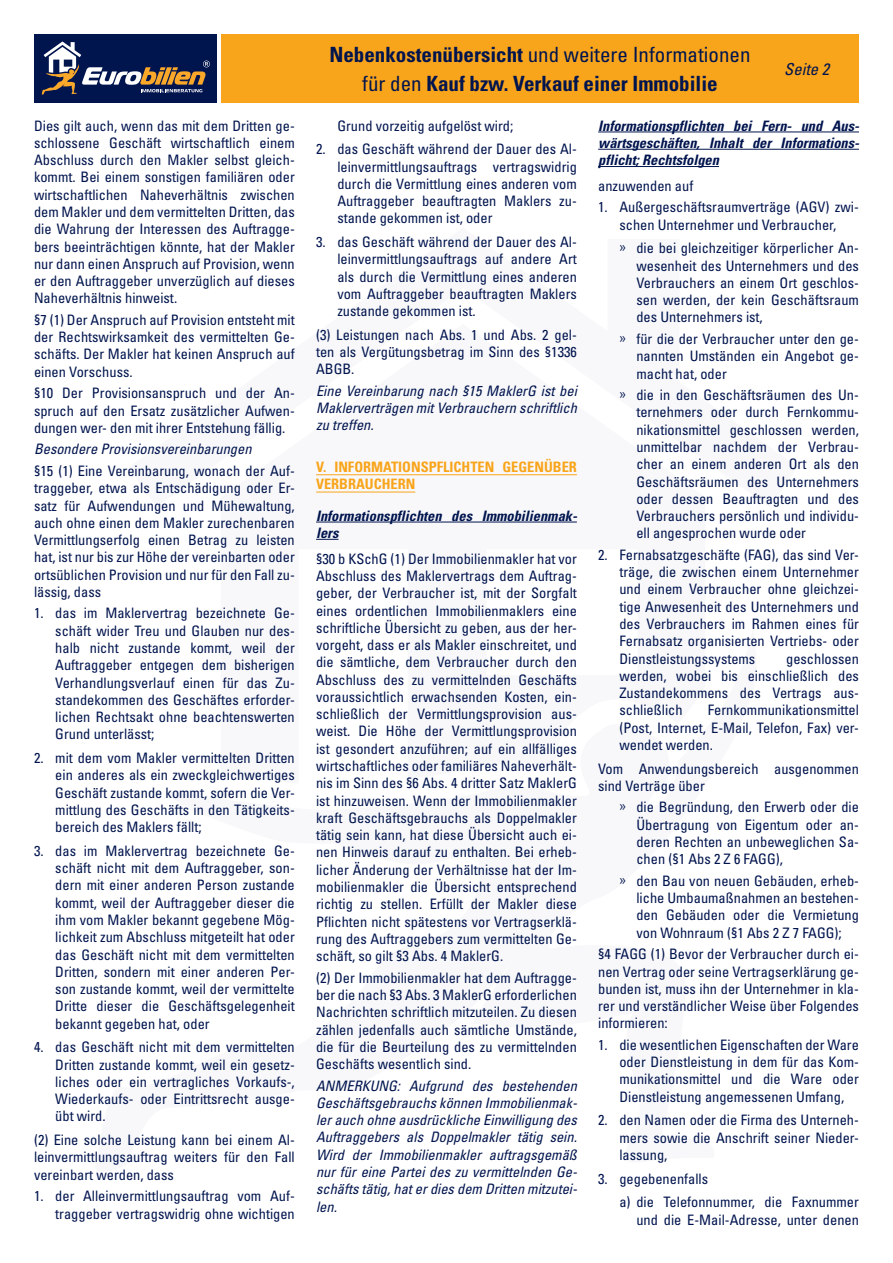
<style>
.page{position:relative;width:893px;height:1263px;background:#fff}
.page>*{position:absolute;margin:0;border:0;box-sizing:border-box;transform-origin:0 0}
.t1{font:700 condensed 21px/29.4px "Univers";color:#00144e;text-align:center}
.t2{font:italic condensed 16.5px "Univers";color:#00144e}
.t3{font:condensed 14.4px/17.2px "Univers";color:#00144e;text-align:justify}
.t4{font:italic condensed 14.4px/17.2px "Univers";color:#00144e;text-align:justify}
.t5{font:italic 700 condensed 14.4px/17.2px "Univers";color:#00144e}
.t6{font:700 condensed 14.4px/17.2px "Univers";color:#f9a51b}
.s1{font-weight:400}
</style>
<div class="page">
<svg style="left:34px;top:34px;width:825px;height:68px;background:#cb8c2a"></svg>
<hr style="left:316px;top:474px;width:261px;height:1px;background:#f9a51b">
<hr style="left:316px;top:492px;width:99px;height:1px;background:#f9a51b">
<hr style="left:316px;top:522px;width:261px;height:1px;background:#00144e">
<svg style="left:316px;top:539px;width:22px;height:1px"></svg>
<hr style="left:598px;top:132px;width:261px;height:1px;background:#00144e">
<hr style="left:598px;top:149px;width:261px;height:1px;background:#00144e">
<hr style="left:598px;top:166px;width:121px;height:1px;background:#00144e">
<p class="t3" style="left:34px;top:117px;width:262px">Dies gilt auch, wenn das mit dem Dritten ge&shy;schlossene Geschäft wirtschaftlich einem Abschluss durch den Makler selbst gleich&shy;kommt. Bei einem sonstigen familiären oder wirtschaftlichen Naheverhältnis zwischen dem Makler und dem vermittelten Dritten, das die Wahrung der Interessen des Auftragge&shy;bers beeinträchtigen könnte, hat der Makler nur dann einen Anspruch auf Provision, wenn er den Auftraggeber unverzüglich auf dieses Naheverhältnis hinweist.</p>
<p class="t3" style="left:34px;top:311px;width:262px">§7 (1) Der Anspruch auf Provision entsteht mit der Rechtswirksamkeit des vermittelten Ge&shy;schäfts. Der Makler hat keinen Anspruch auf einen Vorschuss.</p>
<p class="t3" style="left:34px;top:384px;width:262px">§10 Der Provisionsanspruch und der An&shy;spruch auf den Ersatz zusätzlicher Aufwen&shy;dungen wer- den mit ihrer Entstehung fällig.</p>
<p class="t4" style="left:34px;top:440px;width:219px">Besondere Provisionsvereinbarungen</p>
<p class="t3" style="left:34px;top:462px;width:262px">§15 (1) Eine Vereinbarung, wonach der Auf&shy;traggeber, etwa als Entschädigung oder Er&shy;satz für Aufwendungen und Mühewaltung, auch ohne einen dem Makler zurechenbaren Vermittlungserfolg einen Betrag zu leisten hat, ist nur bis zur Höhe der vereinbarten oder ortsüblichen Provision und nur für den Fall zu&shy;lässig, dass</p>
<p class="t3" style="left:55px;top:604px;width:241px;text-indent:-21px">1. das im Maklervertrag bezeichnete Ge&shy;schäft wider Treu und Glauben nur des&shy;halb nicht zustande kommt, weil der Auftraggeber entgegen dem bisherigen Verhandlungsverlauf einen für das Zu&shy;standekommen des Geschäftes erforder&shy;lichen Rechtsakt ohne beachtenswerten Grund unterlässt;</p>
<p class="t3" style="left:55px;top:749px;width:241px;text-indent:-21px">2. mit dem vom Makler vermittelten Dritten ein anderes als ein zweckgleichwertiges Geschäft zustande kommt, sofern die Ver&shy;mittlung des Geschäfts in den Tätigkeits&shy;bereich des Maklers fällt;</p>
<p class="t3" style="left:55px;top:842px;width:241px;text-indent:-21px">3. das im Maklervertrag bezeichnete Ge&shy;schäft nicht mit dem Auftraggeber, son&shy;dern mit einer anderen Person zustande kommt, weil der Auftraggeber dieser die ihm vom Makler bekannt gegebene Mög&shy;lichkeit zum Abschluss mitgeteilt hat oder das Geschäft nicht mit dem vermittelten Dritten, sondern mit einer anderen Per&shy;son zustande kommt, weil der vermittelte Dritte dieser die Geschäftsgelegenheit bekannt gegeben hat, oder</p>
<p class="t3" style="left:55px;top:1038px;width:241px;text-indent:-21px">4. das Geschäft nicht mit dem vermittelten Dritten zustande kommt, weil ein gesetz&shy;liches oder ein vertragliches Vorkaufs-, Wiederkaufs- oder Eintrittsrecht ausge&shy;übt wird.</p>
<p class="t3" style="left:34px;top:1131px;width:262px">(2) Eine solche Leistung kann bei einem Al&shy;leinvermittlungsauftrag weiters für den Fall vereinbart werden, dass</p>
<p class="t3" style="left:34px;top:1187px;width:262px;text-align:right">1. der Alleinvermittlungsauftrag vom Auf&shy;traggeber vertragswidrig ohne wichtigen</p>
<h1 class="t1" style="left:329px;top:39px;width:423px">Nebenkostenübersicht <span class="s1">und weitere Informationen für den</span> Kauf bzw. Verkauf einer Immobilie</h1>
<p class="t2" style="left:784px;top:58px;width:46px">Seite 2</p>
<p class="t3" style="left:337px;top:117px;width:177px">Grund vorzeitig aufgelöst wird;</p>
<p class="t3" style="left:337px;top:140px;width:241px;text-indent:-21px">2. das Geschäft während der Dauer des Al&shy;leinvermittlungsauftrags vertragswidrig durch die Vermittlung eines anderen vom Auftraggeber beauftragten Maklers zu&shy;stande gekommen ist, oder</p>
<p class="t3" style="left:337px;top:233px;width:241px;text-indent:-21px">3. das Geschäft während der Dauer des Al&shy;leinvermittlungsauftrags auf andere Art als durch die Vermittlung eines anderen vom Auftraggeber beauftragten Maklers zustande gekommen ist.</p>
<p class="t3" style="left:316px;top:326px;width:262px">(3) Leistungen nach Abs. 1 und Abs. 2 gel&shy;ten als Vergütungsbetrag im Sinn des §1336<br>ABGB.</p>
<p class="t4" style="left:316px;top:382px;width:262px">Eine Vereinbarung nach §15 MaklerG ist bei Maklerverträgen mit Verbrauchern schriftlich zu treffen.</p>
<p class="t6" style="left:316px;top:458px;width:262px">V. INFORMATIONSPFLICHTEN GEGENÜBER<br>VERBRAUCHERN</p>
<p class="t5" style="left:316px;top:507px;width:263px">Informationspflichten des Immobilienmak&shy;lers</p>
<p class="t3" style="left:316px;top:550px;width:262px">§30 b KSchG (1) Der Immobilienmakler hat vor Abschluss des Maklervertrags dem Auftrag&shy;geber, der Verbraucher ist, mit der Sorgfalt eines ordentlichen Immobilienmaklers eine schriftliche Übersicht zu geben, aus der her&shy;vorgeht, dass er als Makler einschreitet, und die sämtliche, dem Verbraucher durch den Abschluss des zu vermittelnden Geschäfts voraussichtlich erwachsenden Kosten, ein&shy;schließlich der Vermittlungsprovision aus&shy;weist. Die Höhe der Vermittlungsprovision ist gesondert anzuführen; auf ein allfälliges wirtschaftliches oder familiäres Naheverhält&shy;nis im Sinn des §6 Abs. 4 dritter Satz MaklerG ist hinzuweisen. Wenn der Immobilienmakler kraft Geschäftsgebrauchs als Doppelmakler tätig sein kann, hat diese Übersicht auch ei&shy;nen Hinweis darauf zu enthalten. Bei erheb&shy;licher Änderung der Verhältnisse hat der Im&shy;mobilienmakler die Übersicht entsprechend richtig zu stellen. Erfüllt der Makler diese Pflichten nicht spätestens vor Vertragserklä&shy;rung des Auftraggebers zum vermittelten Ge&shy;schäft, so gilt §3 Abs. 4 MaklerG.</p>
<p class="t3" style="left:316px;top:969px;width:262px">(2) Der Immobilienmakler hat dem Auftragge&shy;ber die nach §3 Abs. 3 MaklerG erforderlichen Nachrichten schriftlich mitzuteilen. Zu diesen zählen jedenfalls auch sämtliche Umstände, die für die Beurteilung des zu vermittelnden Geschäfts wesentlich sind.</p>
<p class="t4" style="left:316px;top:1077px;width:262px">ANMERKUNG: Aufgrund des bestehenden Geschäftsgebrauchs können Immobilienmak&shy;ler auch ohne ausdrückliche Einwilligung des Auftraggebers als Doppelmakler tätig sein.<br>Wird der Immobilienmakler auftragsgemäß nur für eine Partei des zu vermittelnden Ge&shy;schäfts tätig, hat er dies dem Dritten mitzutei&shy;len.</p>
<p class="t5" style="left:598px;top:117px;width:263px;text-align:justify">Informationspflichten bei Fern- und Aus&shy;wärtsgeschäften, Inhalt der Informations&shy;pflicht; Rechtsfolgen</p>
<p class="t3" style="left:598px;top:177px;width:97px">anzuwenden auf</p>
<p class="t3" style="left:598px;top:198px;width:262px;text-align:center">1. Außergeschäftsraumverträge (AGV) zwi&shy;schen Unternehmer und Verbraucher,</p>
<p class="t3" style="left:636px;top:239px;width:224px">die bei gleichzeitiger körperlicher An&shy;wesenheit des Unternehmers und des Verbrauchers an einem Ort geschlos&shy;sen werden, der kein Geschäftsraum des Unternehmers ist,</p>
<p class="t3" style="left:636px;top:330px;width:224px">für die der Verbraucher unter den ge&shy;nannten Umständen ein Angebot ge&shy;macht hat, oder</p>
<p class="t3" style="left:636px;top:386px;width:224px">die in den Geschäftsräumen des Un&shy;ternehmers oder durch Fernkommu&shy;nikationsmittel geschlossen werden, unmittelbar nachdem der Verbrau&shy;cher an einem anderen Ort als den Geschäftsräumen des Unternehmers oder dessen Beauftragten und des Verbrauchers persönlich und individu&shy;ell angesprochen wurde oder</p>
<p class="t3" style="left:619px;top:546px;width:241px;text-indent:-21px">2. Fernabsatzgeschäfte (FAG), das sind Ver&shy;träge, die zwischen einem Unternehmer und einem Verbraucher ohne gleichzei&shy;tige Anwesenheit des Unternehmers und des Verbrauchers im Rahmen eines für Fernabsatz organisierten Vertriebs- oder Dienstleistungssystems</p>
<p class="t3" style="left:619px;top:650px;width:241px;text-indent:167px">geschlossen werden, wobei bis einschließlich des Zustandekommens des Vertrags aus&shy;schließlich</p>
<p class="t3" style="left:619px;top:701px;width:241px;text-indent:88px">Fernkommunikationsmittel (Post, Internet, E-Mail, Telefon, Fax) ver&shy;wendet werden.</p>
<p class="t3" style="left:598px;top:760px;width:262px">Vom Anwendungsbereich ausgenommen sind Verträge über</p>
<p class="t3" style="left:636px;top:798px;width:224px">die Begründung, den Erwerb oder die Übertragung von Eigentum oder an&shy;deren Rechten an unbeweglichen Sa&shy;chen (§1 Abs 2 Z 6 FAGG),</p>
<p class="t3" style="left:636px;top:872px;width:224px">den Bau von neuen Gebäuden, erheb&shy;liche Umbaumaßnahmen an bestehen&shy;den Gebäuden oder die Vermietung von Wohnraum (§1 Abs 2 Z 7 FAGG);</p>
<p class="t3" style="left:598px;top:945px;width:262px">§4 FAGG (1) Bevor der Verbraucher durch ei&shy;nen Vertrag oder seine Vertragserklärung ge&shy;bunden ist, muss ihn der Unternehmer in kla&shy;rer und verständlicher Weise über Folgendes informieren:</p>
<p class="t3" style="left:619px;top:1036px;width:241px;text-indent:-21px">1. die wesentlichen Eigenschaften der Ware oder Dienstleistung in dem für das Kom&shy;munikationsmittel und die Ware oder Dienstleistung angemessenen Umfang,</p>
<p class="t3" style="left:619px;top:1111px;width:241px;text-indent:-21px">2. den Namen oder die Firma des Unterneh&shy;mers sowie die Anschrift seiner Nieder&shy;lassung,</p>
<p class="t3" style="left:619px;top:1166px;width:241px;line-height:23.7px;text-indent:-21px">3. gegebenenfalls<br>a) die Telefonnummer, die Faxnummer</p>
<p class="t3" style="left:636px;top:1210px;width:224px">und die E-Mail-Adresse, unter denen</p>
</div>
